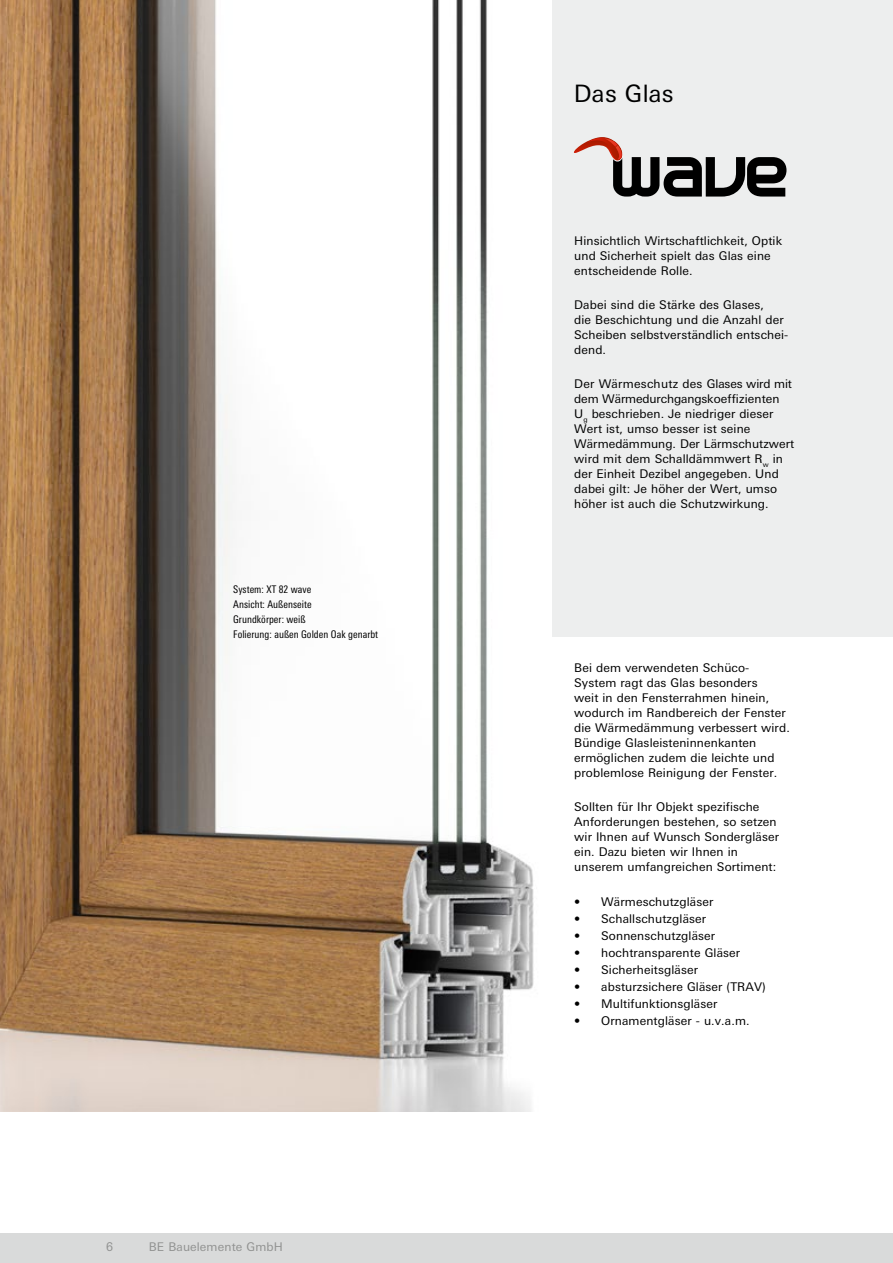
<style>
.page{position:relative;width:893px;height:1263px;background:#fff}
.page>*{position:absolute;margin:0;border:0;box-sizing:border-box;transform-origin:0 0}
.t1{font:24px "LT Univers Basic";letter-spacing:.01em;color:#000}
.t2{font:12px/15px "LT Univers Basic";letter-spacing:.01em;color:#000}
.t3{font:12px "LT Univers Basic";letter-spacing:.01em;color:#919291}
.t4{font:condensed 10.5px/15px "LT Univers";letter-spacing:.005em;color:#000}
</style>
<div class="page">
<div style="left:0;top:1233px;width:893px;height:30px;background:#d9dada"></div>
<div style="left:0;top:0;width:893px;height:637px;background:#edeeee"></div>
<svg style="left:574px;top:137px;width:212px;height:60px"></svg>
<img style="left:0;top:0;width:552px;height:1111px">
<p class="t4" style="left:233px;top:581px;width:147px">System: XT 82 wave<br>Ansicht: Außenseite<br>Grundkörper: weiß<br>Folierung: außen Golden Oak genarbt</p>
<p class="t3" style="left:106px;top:1240px;width:8px">6</p>
<p class="t3" style="left:149px;top:1240px;width:136px">BE Bauelemente GmbH</p>
<h1 class="t1" style="left:574px;top:80px;width:101px">Das Glas</h1>
<p class="t2" style="left:574px;top:233px;width:209px">Hinsichtlich Wirtschaftlichkeit, Optik und Sicherheit spielt das Glas eine entscheidende Rolle.</p>
<p class="t2" style="left:574px;top:297px;width:216px">Dabei sind die Stärke des Glases,<br>die Beschichtung und die Anzahl der<br>Scheiben selbstverständlich entschei&shy;dend.</p>
<p class="t2" style="left:574px;top:376px;width:222px">Der Wärmeschutz des Glases wird mit dem Wärmedurchgangskoeffizienten U<sub>g</sub> beschrieben. Je niedriger dieser Wert ist, umso besser ist seine Wärmedämmung. Der Lärmschutzwert wird mit dem Schalldämmwert R<sub>w</sub> in der Einheit Dezibel angegeben. Und dabei gilt: Je höher der Wert, umso höher ist auch die Schutzwirkung.</p>
<p class="t2" style="left:574px;top:660px;width:217px">Bei dem verwendeten Schüco-System ragt das Glas besonders<br>weit in den Fensterrahmen hinein, wodurch im Randbereich der Fenster die Wärmedämmung verbessert wird.<br>Bündige Glasleisteninnenkanten ermöglichen zudem die leichte und problemlose Reinigung der Fenster.</p>
<p class="t2" style="left:574px;top:800px;width:206px">Sollten für Ihr Objekt spezifische Anforderungen bestehen, so setzen wir Ihnen auf Wunsch Sondergläser ein. Dazu bieten wir Ihnen in unserem umfangreichen Sortiment:</p>
<p class="t2" style="left:574px;top:894px;width:141px">• Wärmeschutzgläser</p>
<p class="t2" style="left:574px;top:911px;width:133px">• Schallschutzgläser</p>
<p class="t2" style="left:574px;top:928px;width:142px">• Sonnenschutzgläser</p>
<p class="t2" style="left:574px;top:945px;width:167px">• hochtransparente Gläser</p>
<p class="t2" style="left:574px;top:962px;width:125px">• Sicherheitsgläser</p>
<p class="t2" style="left:574px;top:979px;width:193px">• absturzsichere Gläser (TRAV)</p>
<p class="t2" style="left:574px;top:996px;width:145px">• Multifunktionsgläser</p>
<p class="t2" style="left:574px;top:1014px;width:177px">• Ornamentgläser - u.v.a.m.</p>
</div>
